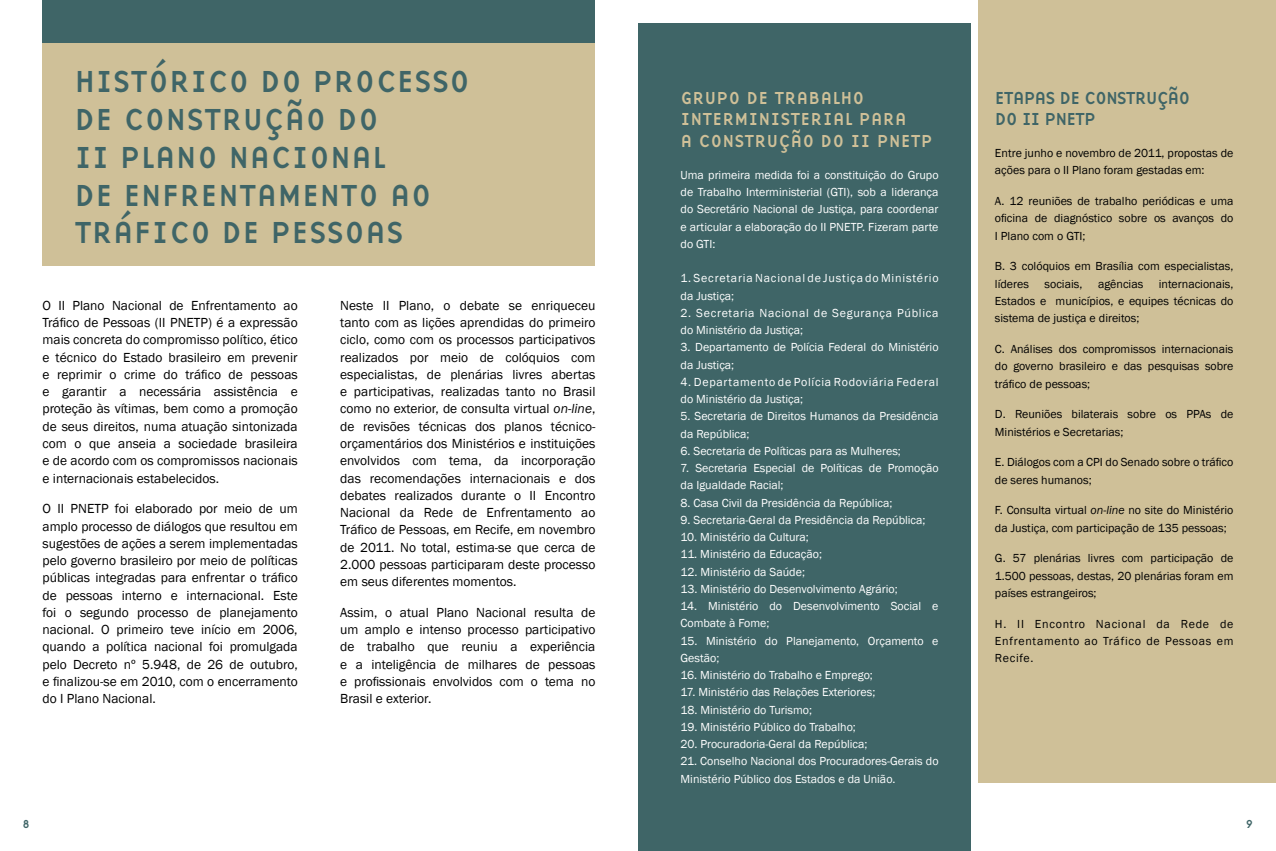
<style>
.page{position:relative;width:1276px;height:851px;background:#fff}
.page>*{position:absolute;margin:0;border:0;box-sizing:border-box;transform-origin:0 0}
.t1{font:31.5px/37.8px "Base Nine";color:#3f6567}
.t2{font:18px/21.6px "Base Nine";color:#cfc098}
.t3{font:18px/21.6px "Base Nine";letter-spacing:-.06em;color:#3f6567}
.t4{font:13.5px/17.2px "Franklin Gothic";color:#000;text-align:justify}
.t5{font:12px/17.2px "Franklin Gothic";color:#fff}
.t6{font:12px/17.2px "Franklin Gothic";color:#000}
.t7{font:12px/17.2px "Franklin Gothic";letter-spacing:.06em;color:#fff}
.t8{font:12px/17.2px "Franklin Gothic";letter-spacing:.07em;color:#fff}
.t9{font:12px "Base Nine";color:#3f6567}
.s1{font-style:italic}
</style>
<div class="page">
<div style="left:978px;top:0;width:298px;height:782px;background:#cfc098"></div>
<div style="left:638px;top:24px;width:333px;height:826px;background:#3f6567"></div>
<div style="left:43px;top:0;width:552px;height:265px;background:#cfc098"></div>
<div style="left:43px;top:0;width:552px;height:43px;background:#3f6567"></div>
<h1 class="t1" style="left:74px;top:62px;width:397px">HISTÓRI CO DO PROCESSO<br>DE CONSTRUÇÃO DO<br>II PLANO NACIONAL<br>DE ENFRENTAMENTO AO<br>TRÁFI CO DE PESSOAS</h1>
<p class="t4" style="left:43px;top:297px;width:257px">O II Plano Nacional de Enfrentamento ao Tráfico de Pessoas (II PNETP) é a expressão mais concreta do compromisso político, ético e técnico do Estado brasileiro em prevenir e reprimir o crime do tráfico de pessoas e garantir a necessária assistência e proteção às vítimas, bem como a promoção de seus direitos, numa atuação sintonizada com o que anseia a sociedade brasileira e de acordo com os compromissos nacionais e internacionais estabelecidos.</p>
<p class="t4" style="left:43px;top:500px;width:257px">O II PNETP foi elaborado por meio de um amplo processo de diálogos que resultou em sugestões de ações a serem implementadas pelo governo brasileiro por meio de políticas públicas integradas para enfrentar o tráfico de pessoas interno e internacional. Este foi o segundo processo de planejamento nacional. O primeiro teve início em 2006, quando a política nacional foi promulgada pelo Decreto nº 5.948, de 26 de outubro, e finalizou-se em 2010, com o encerramento do I Plano Nacional.</p>
<p class="t4" style="left:340px;top:297px;width:257px">Neste II Plano, o debate se enriqueceu tanto com as lições aprendidas do primeiro ciclo, como com os processos participativos realizados por meio de colóquios com especialistas, de plenárias livres abertas e participativas, realizadas tanto no Brasil como no exterior, de consulta virtual <span class="s1">on-line</span>, de revisões técnicas dos planos técnico&shy;orçamentários dos Ministérios e instituições envolvidos com tema, da incorporação das recomendações internacionais e dos debates realizados durante o II Encontro Nacional da Rede de Enfrentamento ao Tráfico de Pessoas, em Recife, em novembro de 2011. No total, estima-se que cerca de 2.000 pessoas participaram deste processo em seus diferentes momentos.</p>
<p class="t4" style="left:340px;top:604px;width:257px">Assim, o atual Plano Nacional resulta de um amplo e intenso processo participativo de trabalho que reuniu a experiência e a inteligência de milhares de pessoas e profissionais envolvidos com o tema no Brasil e exterior.</p>
<h2 class="t2" style="left:680px;top:86px;width:254px">GRUPO DE TRABALHO<br>INTERMINISTERIAL PARA<br>A CONSTRUÇÃO DO II PNETP</h2>
<p class="t5" style="left:680px;top:166px;width:259px;text-align:justify">Uma primeira medida foi a constituição do Grupo de Trabalho Interministerial (GTI), sob a liderança do Secretário Nacional de Justiça, para coordenar e articular a elaboração do II PNETP. Fizeram parte do GTI:</p>
<p class="t8" style="left:680px;top:270px;width:260px">1. Secretaria Nacional de Justiça do Ministério da Justiça;</p>
<p class="t7" style="left:680px;top:304px;width:259px">2. Secretaria Nacional de Segurança Pública do Ministério da Justiça;</p>
<p class="t5" style="left:680px;top:339px;width:259px">3. Departamento de Polícia Federal do Ministério da Justiça;</p>
<p class="t7" style="left:680px;top:373px;width:259px">4. Departamento de Polícia Rodoviária Federal do Ministério da Justiça;</p>
<p class="t5" style="left:680px;top:408px;width:259px">5. Secretaria de Direitos Humanos da Presidência da República;</p>
<p class="t5" style="left:680px;top:442px;width:222px">6. Secretaria de Políticas para as Mulheres;</p>
<p class="t5" style="left:680px;top:459px;width:259px">7. Secretaria Especial de Políticas de Promoção da Igualdade Racial;</p>
<p class="t5" style="left:680px;top:494px;width:213px">8. Casa Civil da Presidência da República;</p>
<p class="t5" style="left:680px;top:511px;width:246px">9. Secretaria-Geral da Presidência da República;</p>
<p class="t5" style="left:680px;top:528px;width:130px">10. Ministério da Cultura;</p>
<p class="t5" style="left:680px;top:546px;width:143px">11. Ministério da Educação;</p>
<p class="t5" style="left:680px;top:563px;width:126px">12. Ministério da Saúde;</p>
<p class="t5" style="left:680px;top:580px;width:219px">13. Ministério do Desenvolvimento Agrário;</p>
<p class="t5" style="left:680px;top:597px;width:259px">14. Ministério do Desenvolvimento Social e<br>Combate à Fome;</p>
<p class="t5" style="left:680px;top:632px;width:259px">15. Ministério do Planejamento, Orçamento e<br>Gestão;</p>
<p class="t5" style="left:680px;top:666px;width:194px">16. Ministério do Trabalho e Emprego;</p>
<p class="t5" style="left:680px;top:684px;width:196px">17. Ministério das Relações Exteriores;</p>
<p class="t5" style="left:680px;top:701px;width:133px">18. Ministério do Turismo;</p>
<p class="t5" style="left:680px;top:718px;width:177px">19. Ministério Público do Trabalho;</p>
<p class="t5" style="left:680px;top:735px;width:188px">20. Procuradoria-Geral da República;</p>
<p class="t5" style="left:680px;top:753px;width:259px">21. Conselho Nacional dos Procuradores-Gerais do<br>Ministério Público dos Estados e da União.</p>
<h2 class="t3" style="left:995px;top:86px;width:197px">ETAPAS DE CONSTRUÇÃO<br>DO II PNETP</h2>
<p class="t6" style="left:995px;top:145px;width:240px">Entre junho e novembro de 2011, propostas de ações para o II Plano foram gestadas em:</p>
<p class="t6" style="left:995px;top:193px;width:240px;text-align:justify">A. 12 reuniões de trabalho periódicas e uma oficina de diagnóstico sobre os avanços do I Plano com o GTI;</p>
<p class="t6" style="left:995px;top:258px;width:240px">B. 3 colóquios em Brasília com especialistas, líderes</p>
<p class="t6" style="left:1044px;top:275px;width:39px">sociais,</p>
<p class="t6" style="left:1098px;top:275px;width:47px">agências</p>
<p class="t6" style="left:995px;top:275px;width:240px;text-align:justify;text-indent:164px">internacionais, Estados e municípios, e equipes técnicas do sistema de justiça e direitos;</p>
<p class="t6" style="left:995px;top:340px;width:240px;text-align:justify">C. Análises dos compromissos internacionais do governo brasileiro e das pesquisas sobre tráfico de pessoas;</p>
<p class="t6" style="left:995px;top:406px;width:240px">D. Reuniões bilaterais sobre os PPAs de<br>Ministérios e Secretarias;</p>
<p class="t6" style="left:995px;top:454px;width:240px">E. Diálogos com a CPI do Senado sobre o tráfico de seres humanos;</p>
<p class="t6" style="left:995px;top:502px;width:240px">F. Consulta virtual <span class="s1">on-line</span> no site do Ministério da Justiça, com participação de 135 pessoas;</p>
<p class="t6" style="left:995px;top:550px;width:240px;text-align:justify">G. 57 plenárias livres com participação de 1.500 pessoas, destas, 20 plenárias foram em países estrangeiros;</p>
<p class="t6" style="left:995px;top:615px;width:240px;text-align:justify">H. II Encontro Nacional da Rede de Enfrentamento ao Tráfico de Pessoas em Recife.</p>
<p class="t9" style="left:22px;top:815px;width:10px">8</p>
<p class="t9" style="left:1245px;top:815px;width:10px">9</p>
</div>
